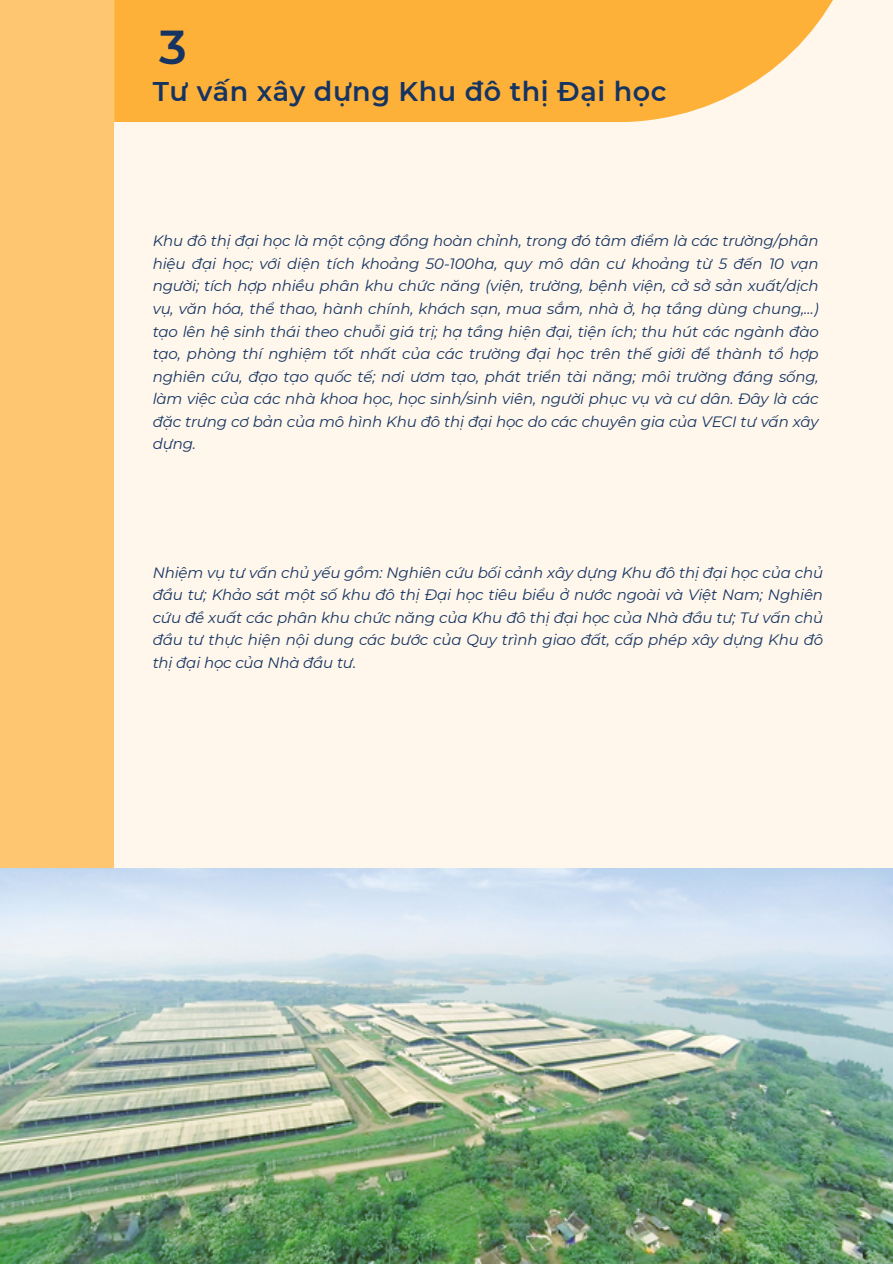
<style>
.page{position:relative;width:893px;height:1264px;background:#fff}
.page>*{position:absolute;margin:0;border:0;box-sizing:border-box;transform-origin:0 0}
.t1{font:600 47.4px "Montserrat";color:#153462}
.t2{font:600 27px "Montserrat";letter-spacing:.02em;color:#153462}
.t3{font:italic 15px/22.5px "Montserrat";letter-spacing:-.01em;color:#153462;text-align:justify}
</style>
<div class="page">
<div style="left:0;top:0;width:892px;height:1263px;background:#fff7ec"></div>
<div style="left:0;top:0;width:114px;height:1263px;background:#fec671"></div>
<div style="left:114px;top:0;width:751px;height:122px;background:#feb139"></div>
<img style="left:0;top:868px;width:892px;height:395px">
<p class="t1" style="left:159px;top:18px;width:29px">3</p>
<p class="t2" style="left:153px;top:75px;width:515px">Tư vấn xây dựng Khu đô thị Đại học</p>
<p class="t3" style="left:153px;top:230px;width:667px">Khu đô thị đại học là một cộng đồng hoàn chỉnh, trong đó tâm điểm là các trường/phân hiệu đại học; với diện tích khoảng 50-100ha, quy mô dân cư khoảng từ 5 đến 10 vạn người; tích hợp nhiều phân khu chức năng (viện, trường, bệnh viện, cở sở sản xuất/dịch vụ, văn hóa, thể thao, hành chính, khách sạn, mua sắm, nhà ở, hạ tầng dùng chung,…) tạo lên hệ sinh thái theo chuỗi giá trị; hạ tầng hiện đại, tiện ích; thu hút các ngành đào tạo, phòng thí nghiệm tốt nhất của các trường đại học trên thế giới để thành tổ hợp nghiên cứu, đạo tạo quốc tế; nơi ươm tạo, phát triển tài năng; môi trường đáng sống, làm việc của các nhà khoa học, học sinh/sinh viên, người phục vụ và cư dân. Đây là các đặc trưng cơ bản của mô hình Khu đô thị đại học do các chuyên gia của VECI tư vấn xây dựng.</p>
<p class="t3" style="left:153px;top:561px;width:672px">Nhiệm vụ tư vấn chủ yếu gồm: Nghiên cứu bối cảnh xây dựng Khu đô thị đại học của chủ đầu tư; Khảo sát một số khu đô thị Đại học tiêu biểu ở nước ngoài và Việt Nam; Nghiên cứu đề xuất các phân khu chức năng của Khu đô thị đại học của Nhà đầu tư; Tư vấn chủ đầu tư thực hiện nội dung các bước của Quy trình giao đất, cấp phép xây dựng Khu đô thị đại học của Nhà đầu tư.</p>
</div>
